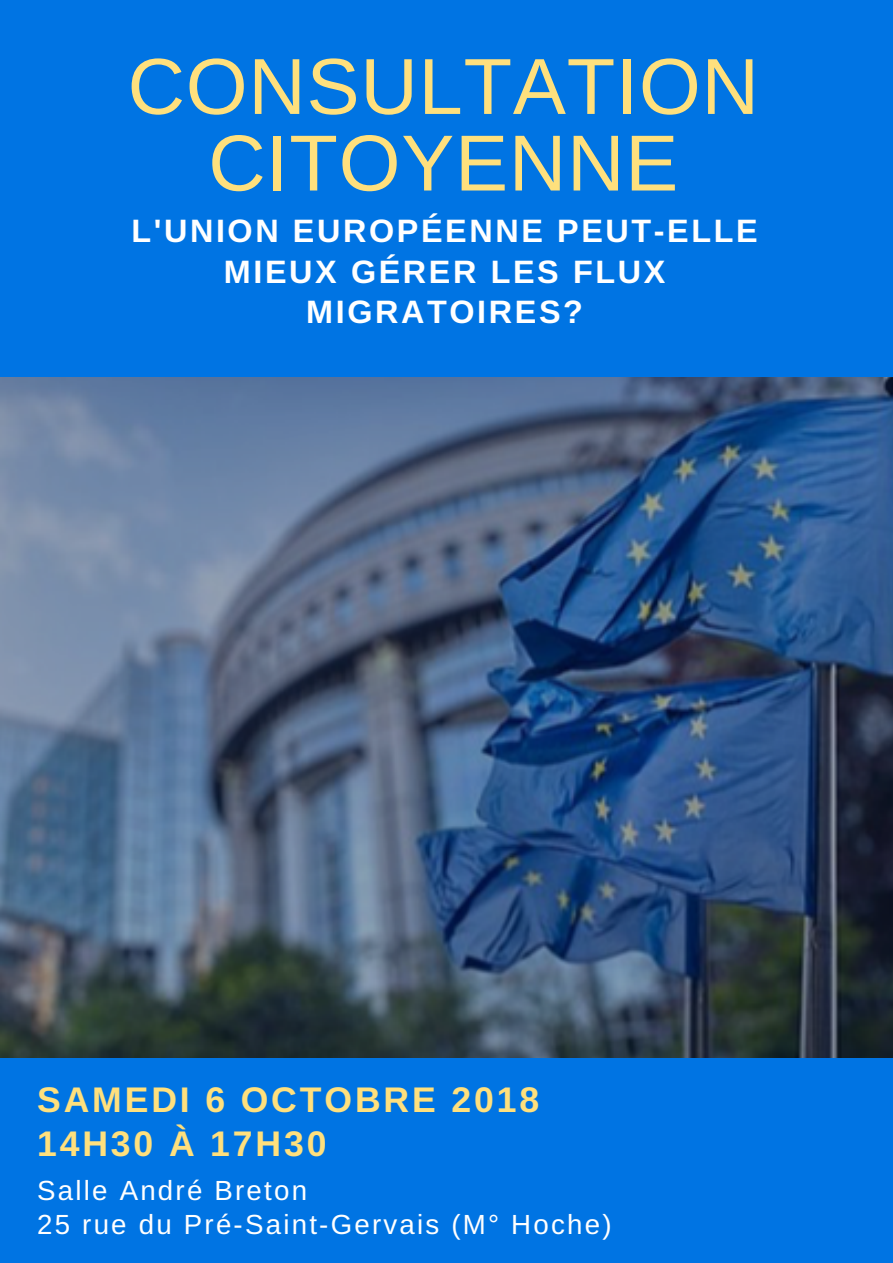
<style>
.page{position:relative;width:893px;height:1263px;background:#0074e3}
.page>*{position:absolute;margin:0;border:0;box-sizing:border-box;transform-origin:0 0}
.t1{font:79.5px/76.5px "Arimo";letter-spacing:.01em;color:#ffe07d;text-align:center}
.t2{font:700 35.55px/44px "Arimo";letter-spacing:.08em;color:#ffe07d}
.t3{font:700 32.4px/40.5px "Arimo";letter-spacing:.08em;color:#fff;text-align:center}
.t4{font:27.75px/33.8px "Arimo";letter-spacing:.08em;color:#fff}
</style>
<div class="page">
<img style="left:0;top:377px;width:893px;height:680px">
<h1 class="t1" style="left:128px;top:48px;width:633px">CONSULTATION<br>CITOYENNE</h1>
<p class="t3" style="left:131px;top:211px;width:628px">L'UNION EUROPÉENNE PEUT-ELLE<br>MIEUX GÉRER LES FLUX<br>MIGRATOIRES?</p>
<p class="t2" style="left:37px;top:1077px;width:503px">SAMEDI 6 OCTOBRE 2018<br>14H30 À 17H30</p>
<p class="t4" style="left:37px;top:1173px;width:576px">Salle André Breton<br>25 rue du Pré-Saint-Gervais (M° Hoche)</p>
</div>
